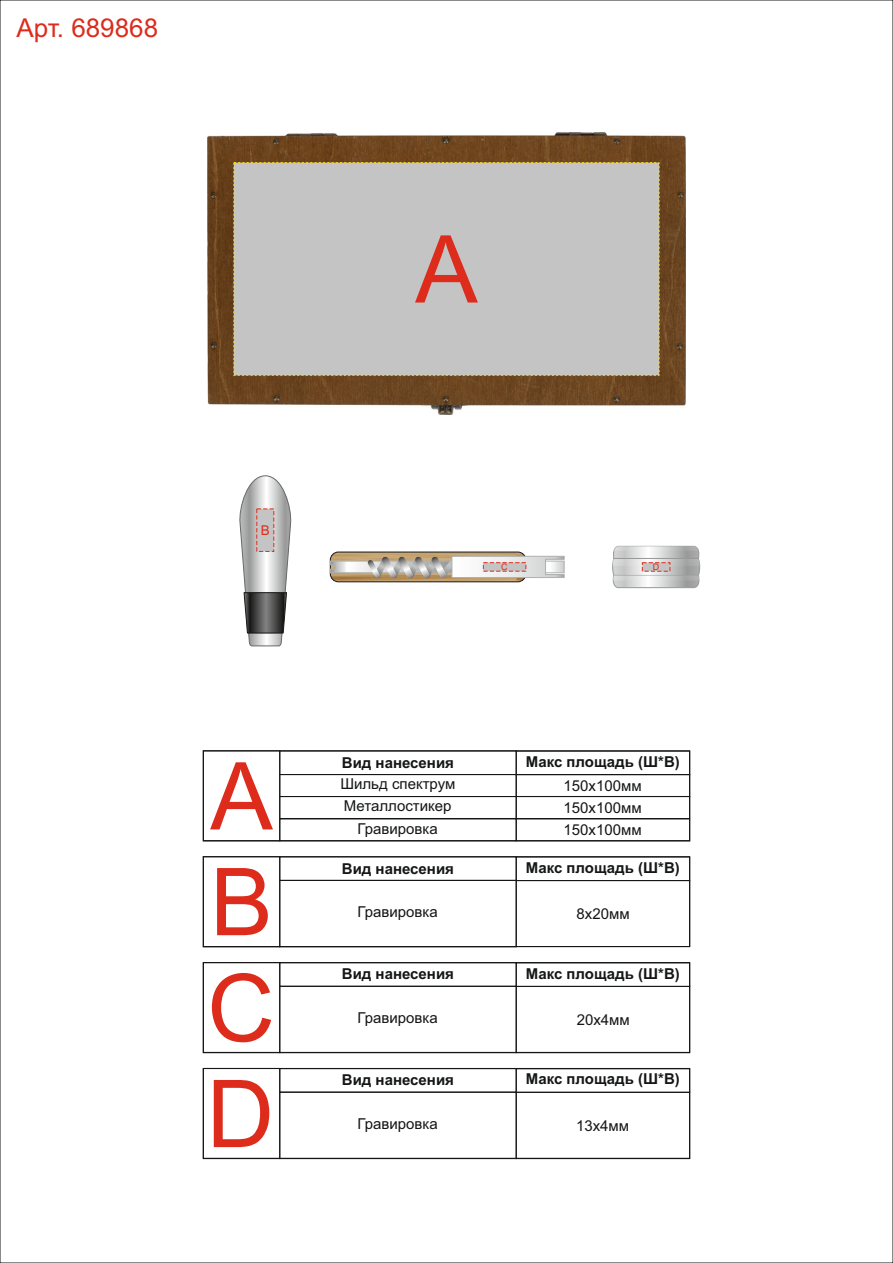
<style>
.page{position:relative;width:893px;height:1263px;background:#fff}
.page>*{position:absolute;margin:0;border:0;box-sizing:border-box;transform-origin:0 0}
.t1{font:93.75px "Arial";color:#dd2b1c}
.t2{font:26.03px "Arial";color:#dd2b1c}
.t3{font:700 15px "Arial";color:#151616}
.t4{font:15px/22px "Arial";color:#151616}
.t5{font:13.5px "Arial";color:#dd2b1c}
.t6{font:9px "Arial";color:#dd2b1c}
</style>
<div class="page">
<img style="left:330px;top:552px;width:196px;height:30px;border-radius:8px">
<div style="left:330px;top:552px;width:196px;height:30px;border:1px solid #151616;border-radius:8px"></div>
<svg style="left:612px;top:546px;width:88px;height:43px;background:#cac8c8"></svg>
<svg style="left:330px;top:556px;width:234px;height:23px"></svg>
<svg style="left:239px;top:475px;width:53px;height:172px"></svg>
<img style="left:207px;top:133px;width:479px;height:281px">
<div style="left:233px;top:162px;width:426px;height:214px;background:#c4c4c5"></div>
<div style="left:279px;top:750px;width:238px;height:25px;border:1px solid #151616"></div>
<div style="left:279px;top:774px;width:238px;height:23px;border:1px solid #151616"></div>
<div style="left:279px;top:818px;width:238px;height:23px;border:1px solid #151616"></div>
<div style="left:516px;top:750px;width:174px;height:25px;border:1px solid #151616"></div>
<div style="left:516px;top:818px;width:174px;height:23px;border:1px solid #151616"></div>
<div style="left:203px;top:750px;width:77px;height:91px;border:1px solid #151616"></div>
<div style="left:279px;top:796px;width:238px;height:23px;border:1px solid #151616"></div>
<div style="left:516px;top:796px;width:174px;height:23px;border:1px solid #151616"></div>
<div style="left:279px;top:856px;width:238px;height:25px;border:1px solid #151616"></div>
<div style="left:279px;top:880px;width:238px;height:67px;border:1px solid #151616"></div>
<div style="left:516px;top:856px;width:174px;height:25px;border:1px solid #151616"></div>
<div style="left:516px;top:880px;width:174px;height:67px;border:1px solid #151616"></div>
<div style="left:203px;top:856px;width:77px;height:91px;border:1px solid #151616"></div>
<div style="left:279px;top:962px;width:238px;height:25px;border:1px solid #151616"></div>
<div style="left:279px;top:986px;width:238px;height:67px;border:1px solid #151616"></div>
<div style="left:516px;top:962px;width:174px;height:25px;border:1px solid #151616"></div>
<div style="left:516px;top:986px;width:174px;height:67px;border:1px solid #151616"></div>
<div style="left:203px;top:962px;width:77px;height:91px;border:1px solid #151616"></div>
<div style="left:279px;top:1068px;width:238px;height:25px;border:1px solid #151616"></div>
<div style="left:279px;top:1092px;width:238px;height:67px;border:1px solid #151616"></div>
<div style="left:516px;top:1068px;width:174px;height:25px;border:1px solid #151616"></div>
<div style="left:516px;top:1092px;width:174px;height:67px;border:1px solid #151616"></div>
<div style="left:203px;top:1068px;width:77px;height:91px;border:1px solid #151616"></div>
<h2 class="t2" style="left:17px;top:18px;width:143px">Арт. 689868</h2>
<h1 class="t1" style="left:415px;top:234px;width:64px">A</h1>
<p class="t5" style="left:261px;top:525px;width:11px">B</p>
<p class="t6" style="left:501px;top:564px;width:8px">C</p>
<p class="t6" style="left:653px;top:564px;width:8px">D</p>
<h1 class="t1" style="left:210px;top:761px;width:64px">A</h1>
<p class="t3" style="left:342px;top:757px;width:114px">Вид нанесения</p>
<p class="t3" style="left:526px;top:756px;width:156px">Макс площадь (Ш*В)</p>
<p class="t4" style="left:340px;top:774px;width:117px">Шильд спектрум</p>
<p class="t4" style="left:358px;top:819px;width:82px">Гравировка</p>
<p class="t4" style="left:564px;top:820px;width:80px">150х100мм</p>
<p class="t4" style="left:564px;top:776px;width:80px">150х100мм<br>150х100мм</p>
<p class="t4" style="left:344px;top:796px;width:109px">Металлостикер</p>
<h1 class="t1" style="left:210px;top:867px;width:64px">B</h1>
<p class="t3" style="left:342px;top:862px;width:114px">Вид нанесения</p>
<p class="t3" style="left:526px;top:862px;width:156px">Макс площадь (Ш*В)</p>
<p class="t4" style="left:358px;top:903px;width:82px">Гравировка</p>
<p class="t4" style="left:577px;top:904px;width:55px">8х20мм</p>
<h1 class="t1" style="left:207px;top:973px;width:69px">C</h1>
<p class="t3" style="left:342px;top:968px;width:114px">Вид нанесения</p>
<p class="t3" style="left:526px;top:967px;width:156px">Макс площадь (Ш*В)</p>
<p class="t4" style="left:358px;top:1008px;width:82px">Гравировка</p>
<p class="t4" style="left:577px;top:1010px;width:55px">20х4мм</p>
<h1 class="t1" style="left:207px;top:1079px;width:69px">D</h1>
<p class="t3" style="left:342px;top:1074px;width:114px">Вид нанесения</p>
<p class="t3" style="left:526px;top:1073px;width:156px">Макс площадь (Ш*В)</p>
<p class="t4" style="left:358px;top:1114px;width:82px">Гравировка</p>
<p class="t4" style="left:576px;top:1116px;width:55px">13х4мм</p>
</div>
